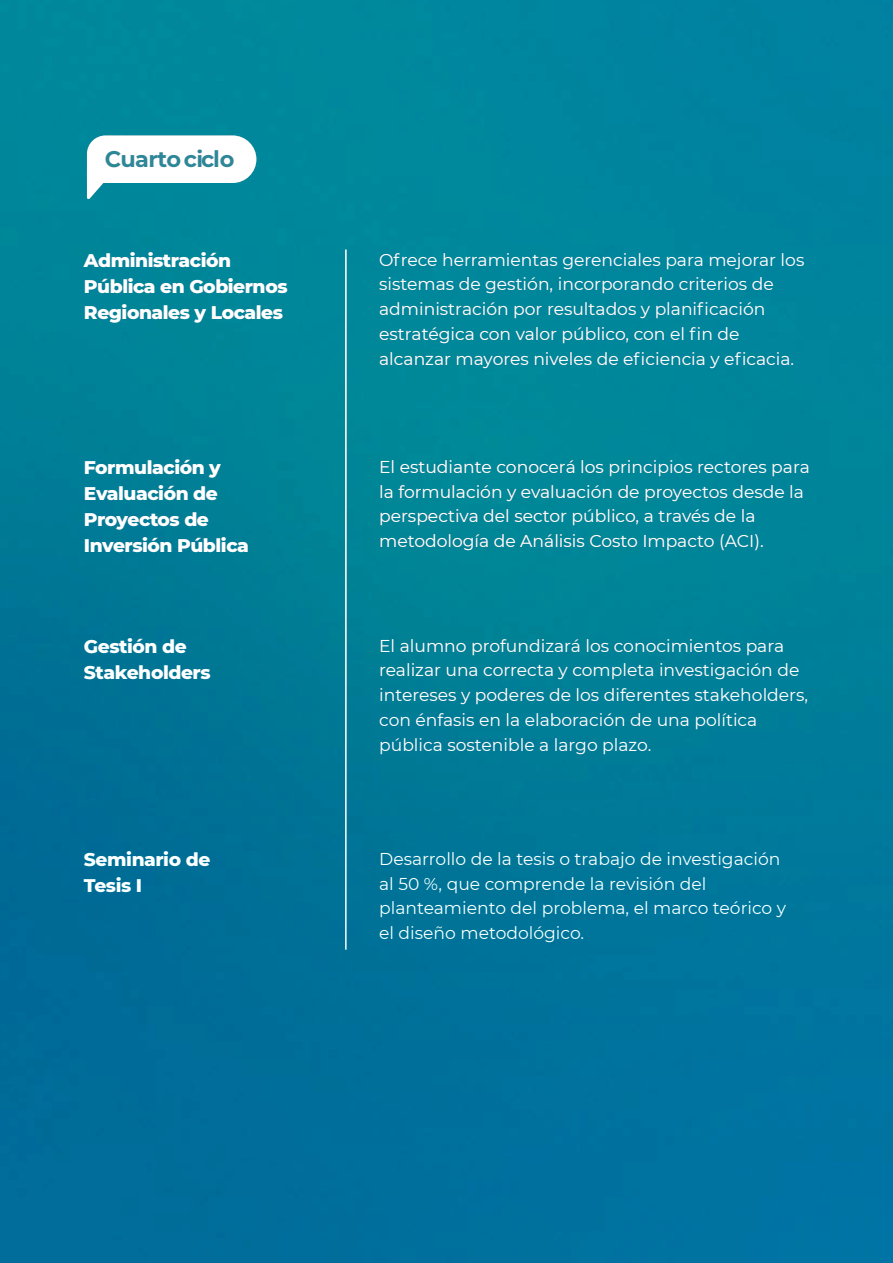
<style>
.page{position:relative;width:893px;height:1263px;background:#fff}
.page>*{position:absolute;margin:0;border:0;box-sizing:border-box;transform-origin:0 0}
.t1{font:700 22.5px "Montserrat";letter-spacing:-.035em;color:#2583a0}
.t2{font:800 18.75px/26.1px "Montserrat";letter-spacing:-.025em;color:#fff}
.t3{font:17.1px/24.8px "Montserrat";color:#fff}
</style>
<div class="page">
<img style="left:0;top:0;width:850px;height:1263px">
<img style="left:850px;top:0;width:43px;height:1263px">
<h1 class="t1" style="left:105px;top:142px;width:131px">Cuarto ciclo</h1>
<p class="t2" style="left:84px;top:246px;width:205px">Administración<br>Pública en Gobiernos<br>Regionales y Locales</p>
<p class="t3" style="left:379px;top:247px;width:427px">Ofrece herramientas gerenciales para mejorar los sistemas de gestión, incorporando criterios de administración por resultados y planificación estratégica con valor público, con el fin de alcanzar mayores niveles de eficiencia y eficacia.</p>
<p class="t2" style="left:84px;top:453px;width:166px">Formulación y<br>Evaluación de<br>Proyectos de<br>Inversión Pública</p>
<p class="t3" style="left:379px;top:454px;width:432px">El estudiante conocerá los principios rectores para la formulación y evaluación de proyectos desde la perspectiva del sector público, a través de la metodología de Análisis Costo Impacto (ACI).</p>
<p class="t2" style="left:84px;top:632px;width:128px">Gestión de<br>Stakeholders</p>
<p class="t3" style="left:379px;top:632px;width:430px">El alumno profundizará los conocimientos para realizar una correcta y completa investigación de intereses y poderes de los diferentes stakeholders, con énfasis en la elaboración de una política pública sostenible a largo plazo.</p>
<p class="t2" style="left:84px;top:845px;width:128px">Seminario de<br>Tesis I</p>
<p class="t3" style="left:379px;top:846px;width:408px">Desarrollo de la tesis o trabajo de investigación al 50 %, que comprende la revisión del planteamiento del problema, el marco teórico y el diseño metodológico.</p>
</div>
